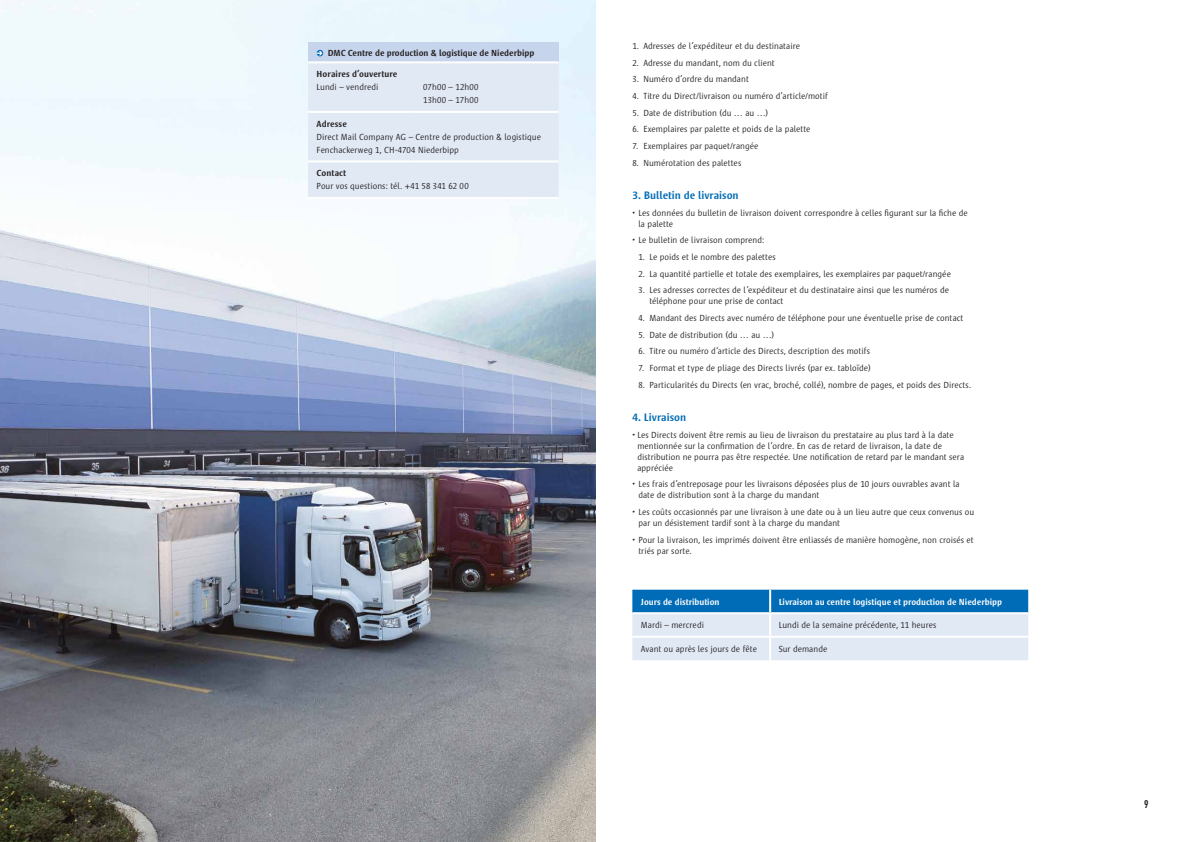
<style>
.page{position:relative;width:1191px;height:842px;background:#fff}
.page>*{position:absolute;margin:0;border:0;box-sizing:border-box;transform-origin:0 0}
.t1{font:500 11px "Satero Sans LT Pro";color:#006cb7}
.t2{font:700 11px "DIN Cond";color:#231f20}
.t3{font:300 9px/11px "Satero Sans LT Pro";letter-spacing:.005em;color:#231f20}
.t4{font:500 9px "Satero Sans LT Pro";color:#231f20}
.t5{font:500 9px "Satero Sans LT Pro";color:#fff}
.t6{font:300 9px/13px "Satero Sans LT Pro";letter-spacing:.025em;color:#231f20}
</style>
<div class="page">
<img style="left:0;top:0;width:595px;height:842px">
<div style="left:308px;top:43px;width:250px;height:19px;background:#c6d4ec"></div>
<div style="left:308px;top:63px;width:250px;height:134px;background:#e1e9f5"></div>
<hr style="left:308px;top:61px;width:107px;height:2px;background:#fff">
<hr style="left:415px;top:61px;width:143px;height:2px;background:#fff">
<hr style="left:308px;top:160px;width:107px;height:2px;background:#fff">
<hr style="left:415px;top:160px;width:143px;height:2px;background:#fff">
<hr style="left:308px;top:197px;width:107px;height:2px;background:#fff">
<hr style="left:415px;top:197px;width:143px;height:2px;background:#fff">
<hr style="left:308px;top:111px;width:107px;height:2px;background:#fff">
<hr style="left:415px;top:111px;width:143px;height:2px;background:#fff">
<svg style="left:316px;top:50px;width:7px;height:6px"></svg>
<svg style="left:632px;top:590px;width:396px;height:70px;background:#96bfe0"></svg>
<hr style="left:632px;top:636px;width:138px;height:2px;background:#fff">
<hr style="left:770px;top:636px;width:258px;height:2px;background:#fff">
<hr style="left:632px;top:612px;width:138px;height:2px;background:#fff">
<hr style="left:770px;top:612px;width:258px;height:2px;background:#fff">
<hr style="left:769px;top:590px;width:2px;height:22px;background:#fff">
<hr style="left:769px;top:614px;width:2px;height:22px;background:#fff">
<hr style="left:769px;top:638px;width:2px;height:22px;background:#fff">
<p class="t4" style="left:328px;top:48px;width:208px">DMC Centre de production &amp; logistique de Niederbipp</p>
<p class="t4" style="left:316px;top:69px;width:82px">Horaires d’ouverture</p>
<p class="t3" style="left:316px;top:82px;width:63px">Lundi – vendredi</p>
<p class="t6" style="left:423px;top:81px;width:57px">07h00 – 12h00<br>13h00 – 17h00</p>
<p class="t4" style="left:316px;top:119px;width:32px">Adresse</p>
<p class="t3" style="left:316px;top:130px;width:226px;line-height:13px">Direct Mail Company AG – Centre de production &amp; logistique<br>Fenchackerweg 1, CH-4704 Niederbipp</p>
<p class="t4" style="left:316px;top:168px;width:31px">Contact</p>
<p class="t3" style="left:316px;top:181px;width:154px">Pour vos questions: tél. +41 58 341 62 00</p>
<p class="t3" style="left:632px;top:40px;width:169px">1. Adresses de l’expéditeur et du destinataire</p>
<p class="t3" style="left:632px;top:57px;width:144px">2. Adresse du mandant, nom du client</p>
<p class="t3" style="left:632px;top:74px;width:118px">3. Numéro d’ordre du mandant</p>
<p class="t3" style="left:632px;top:90px;width:197px">4. Titre du Direct/livraison ou numéro d’article/motif</p>
<p class="t3" style="left:632px;top:107px;width:137px">5. Date de distribution (du … au …)</p>
<p class="t3" style="left:632px;top:124px;width:180px">6. Exemplaires par palette et poids de la palette</p>
<p class="t3" style="left:632px;top:140px;width:128px">7. Exemplaires par paquet/rangée</p>
<p class="t3" style="left:632px;top:157px;width:111px">8. Numérotation des palettes</p>
<p class="t1" style="left:632px;top:189px;width:108px">3. Bulletin de livraison</p>
<p class="t3" style="left:638px;top:207px;width:331px;text-indent:-6px">• Les données du bulletin de livraison doivent correspondre à celles figurant sur la fiche de la palette</p>
<p class="t3" style="left:632px;top:235px;width:133px">• Le bulletin de livraison comprend:</p>
<p class="t3" style="left:638px;top:251px;width:139px">1. Le poids et le nombre des palettes</p>
<p class="t3" style="left:638px;top:268px;width:314px">2. La quantité partielle et totale des exemplaires, les exemplaires par paquet/rangée</p>
<p class="t3" style="left:649px;top:285px;width:301px;text-indent:-11px">3. Les adresses correctes de l’expéditeur et du destinataire ainsi que les numéros de téléphone pour une prise de contact</p>
<p class="t3" style="left:638px;top:312px;width:326px">4. Mandant des Directs avec numéro de téléphone pour une éventuelle prise de contact</p>
<p class="t3" style="left:638px;top:329px;width:137px">5. Date de distribution (du … au …)</p>
<p class="t3" style="left:638px;top:346px;width:233px">6. Titre ou numéro d’article des Directs, description des motifs</p>
<p class="t3" style="left:638px;top:362px;width:234px">7. Format et type de pliage des Directs livrés (par ex. tabloïde)</p>
<p class="t3" style="left:638px;top:379px;width:334px">8. Particularités du Directs (en vrac, broché, collé), nombre de pages, et poids des Directs.</p>
<p class="t1" style="left:632px;top:411px;width:55px">4. Livraison</p>
<p class="t3" style="left:637px;top:429px;width:328px;text-indent:-5px">• Les Directs doivent être remis au lieu de livraison du prestataire au plus tard à la date mentionnée sur la confirmation de l’ordre. En cas de retard de livraison, la date de distribution ne pourra pas être respectée. Une notification de retard par le mandant sera appréciée</p>
<p class="t3" style="left:638px;top:479px;width:323px;text-indent:-6px">• Les frais d’entreposage pour les livraisons déposées plus de 10 jours ouvrables avant la date de distribution sont à la charge du mandant</p>
<p class="t3" style="left:638px;top:507px;width:337px;text-indent:-6px">• Les coûts occasionnés par une livraison à une date ou à un lieu autre que ceux convenus ou par un désistement tardif sont à la charge du mandant</p>
<p class="t3" style="left:638px;top:534px;width:337px;text-indent:-6px">• Pour la livraison, les imprimés doivent être enliassés de manière homogène, non croisés et triés par sorte.</p>
<p class="t5" style="left:641px;top:596px;width:80px">Jours de distribution</p>
<p class="t5" style="left:778px;top:596px;width:225px">Livraison au centre logistique et production de Niederbipp</p>
<p class="t3" style="left:641px;top:620px;width:65px">Mardi – mercredi</p>
<p class="t3" style="left:778px;top:620px;width:159px">Lundi de la semaine précédente, 11 heures</p>
<p class="t3" style="left:641px;top:643px;width:118px">Avant ou après les jours de fête</p>
<p class="t3" style="left:778px;top:643px;width:50px">Sur demande</p>
<p class="t2" style="left:1144px;top:797px;width:6px">9</p>
</div>
